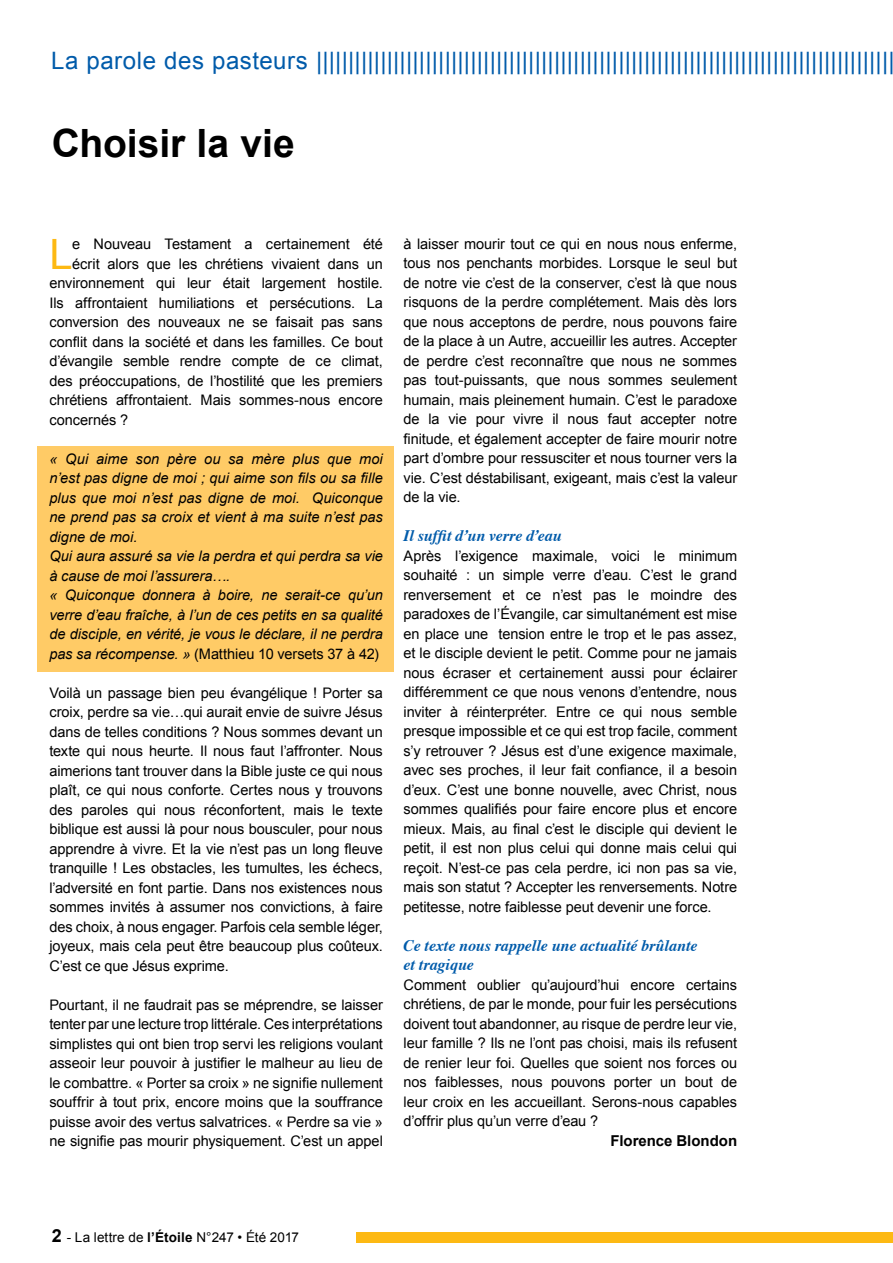
<style>
.page{position:relative;width:893px;height:1263px;background:#fff}
.page>*{position:absolute;margin:0;border:0;box-sizing:border-box;transform-origin:0 0}
.t1{font:41.85px "Arial";color:#fdb913}
.t2{font:700 39px "Arial";color:#000}
.t3{font:24px "Arial";letter-spacing:.02em;color:#005baa}
.t4{font:italic 700 16.05px/19.5px "Times";color:#005baa}
.t5{font:700 15px "Arial";color:#000}
.t6{font:14.55px/19.5px "Arial";letter-spacing:-.005em;color:#000;text-align:justify}
.t7{font:italic 14.55px/19.5px "Arial";color:#000}
.t8{font:13.5px "Arial";letter-spacing:.005em;color:#000}
.s1{font-style:normal}
.s2{font-weight:700;font-size:18px}
.s3{font-weight:700}
</style>
<div class="page">
<div style="left:37px;top:446px;width:357px;height:226px;background:#ffcb66"></div>
<div style="left:356px;top:1232px;width:537px;height:10px;background:#fdb913"></div>
<h3 class="t3" style="left:51px;top:44px;width:845px">La parole des pasteurs ||||||||||||||||||||||||||||||||||||||||||||||||||||||||||||||||||||||||||||||||||||||||||</h3>
<h2 class="t2" style="left:52px;top:118px;width:245px">Choisir la vie</h2>
<h1 class="t1" style="left:49px;top:227px;width:25px">L</h1>
<p class="t6" style="left:72px;top:235px;width:312px">e Nouveau Testament a certainement été</p>
<p class="t6" style="left:72px;top:254px;width:312px">écrit alors que les chrétiens vivaient dans un</p>
<p class="t6" style="left:49px;top:274px;width:335px">environnement qui leur était largement hostile.</p>
<p class="t6" style="left:49px;top:293px;width:335px">Ils affrontaient humiliations et persécutions. La</p>
<p class="t6" style="left:49px;top:313px;width:335px">conversion des nouveaux ne se faisait pas sans</p>
<p class="t6" style="left:49px;top:332px;width:335px">conflit dans la société et dans les familles. Ce bout</p>
<p class="t6" style="left:49px;top:352px;width:335px">d’évangile semble rendre compte de ce climat,</p>
<p class="t6" style="left:49px;top:371px;width:335px">des préoccupations, de l’hostilité que les premiers</p>
<p class="t6" style="left:49px;top:391px;width:335px">chrétiens affrontaient. Mais sommes-nous encore</p>
<p class="t6" style="left:49px;top:410px;width:80px">concernés ?</p>
<p class="t7" style="left:49px;top:449px;width:335px">« Qui aime son père ou sa mère plus que moi n’est pas digne de moi ; qui aime son fils ou sa fille plus que moi n’est pas digne de moi. Quiconque ne prend pas sa croix et vient à ma suite n’est pas digne de moi.<br>Qui aura assuré sa vie la perdra et qui perdra sa vie à cause de moi l’assurera….<br>« Quiconque donnera à boire, ne serait-ce qu’un verre d’eau fraîche, à l’un de ces petits en sa qualité de disciple, en vérité, je vous le déclare, il ne perdra pas sa récompense. » <span class="s1">(Matthieu 10 versets 37 à 42)</span></p>
<p class="t6" style="left:49px;top:683px;width:335px">Voilà un passage bien peu évangélique ! Porter sa croix, perdre sa vie…qui aurait envie de suivre Jésus dans de telles conditions ? Nous sommes devant un texte qui nous heurte. Il nous faut l’affronter. Nous aimerions tant trouver dans la Bible juste ce qui nous plaît, ce qui nous conforte. Certes nous y trouvons des paroles qui nous réconfortent, mais le texte biblique est aussi là pour nous bousculer, pour nous apprendre à vivre. Et la vie n’est pas un long fleuve tranquille ! Les obstacles, les tumultes, les échecs, l’adversité en font partie. Dans nos existences nous sommes invités à assumer nos convictions, à faire des choix, à nous engager. Parfois cela semble léger, joyeux, mais cela peut être beaucoup plus coûteux.<br>C’est ce que Jésus exprime.</p>
<p class="t6" style="left:49px;top:995px;width:335px">Pourtant, il ne faudrait pas se méprendre, se laisser tenter par une lecture trop littérale. Ces interprétations simplistes qui ont bien trop servi les religions voulant asseoir leur pouvoir à justifier le malheur au lieu de le combattre. « Porter sa croix » ne signifie nullement souffrir à tout prix, encore moins que la souffrance puisse avoir des vertus salvatrices. « Perdre sa vie » ne signifie pas mourir physiquement. C’est un appel</p>
<p class="t6" style="left:404px;top:234px;width:335px">à laisser mourir tout ce qui en nous nous enferme, tous nos penchants morbides. Lorsque le seul but de notre vie c’est de la conserver, c’est là que nous risquons de la perdre complétement. Mais dès lors que nous acceptons de perdre, nous pouvons faire de la place à un Autre, accueillir les autres. Accepter de perdre c’est reconnaître que nous ne sommes pas tout-puissants, que nous sommes seulement humain, mais pleinement humain. C’est le paradoxe de la vie pour vivre il nous faut accepter notre finitude, et également accepter de faire mourir notre part d’ombre pour ressusciter et nous tourner vers la vie. C’est déstabilisant, exigeant, mais c’est la valeur de la vie.</p>
<p class="t4" style="left:404px;top:525px;width:160px">Il suffit d’un verre d’eau</p>
<p class="t6" style="left:404px;top:546px;width:335px">Après l’exigence maximale, voici le minimum souhaité : un simple verre d’eau. C’est le grand renversement et ce n’est pas le moindre des paradoxes de l’Évangile, car simultanément est mise en place une tension entre le trop et le pas assez, et le disciple devient le petit. Comme pour ne jamais nous écraser et certainement aussi pour éclairer différemment ce que nous venons d’entendre, nous inviter à réinterpréter. Entre ce qui nous semble presque impossible et ce qui est trop facile, comment s’y retrouver ? Jésus est d’une exigence maximale, avec ses proches, il leur fait confiance, il a besoin d’eux. C’est une bonne nouvelle, avec Christ, nous sommes qualifiés pour faire encore plus et encore mieux. Mais, au final c’est le disciple qui devient le petit, il est non plus celui qui donne mais celui qui reçoit. N’est-ce pas cela perdre, ici non pas sa vie, mais son statut ? Accepter les renversements. Notre petitesse, notre faiblesse peut devenir une force.</p>
<p class="t4" style="left:404px;top:934px;width:296px">Ce texte nous rappelle une actualité brûlante et tragique</p>
<p class="t6" style="left:404px;top:975px;width:335px">Comment oublier qu’aujourd’hui encore certains chrétiens, de par le monde, pour fuir les persécutions doivent tout abandonner, au risque de perdre leur vie, leur famille ? Ils ne l’ont pas choisi, mais ils refusent de renier leur foi. Quelles que soient nos forces ou nos faiblesses, nous pouvons porter un bout de leur croix en les accueillant. Serons-nous capables d’offrir plus qu’un verre d’eau ?</p>
<p class="t5" style="left:610px;top:1131px;width:128px">Florence Blondon</p>
<p class="t8" style="left:52px;top:1228px;width:249px"><span class="s2">2</span> - La lettre de <span class="s3">l’Étoile</span> N°247 • été 2017</p>
</div>
